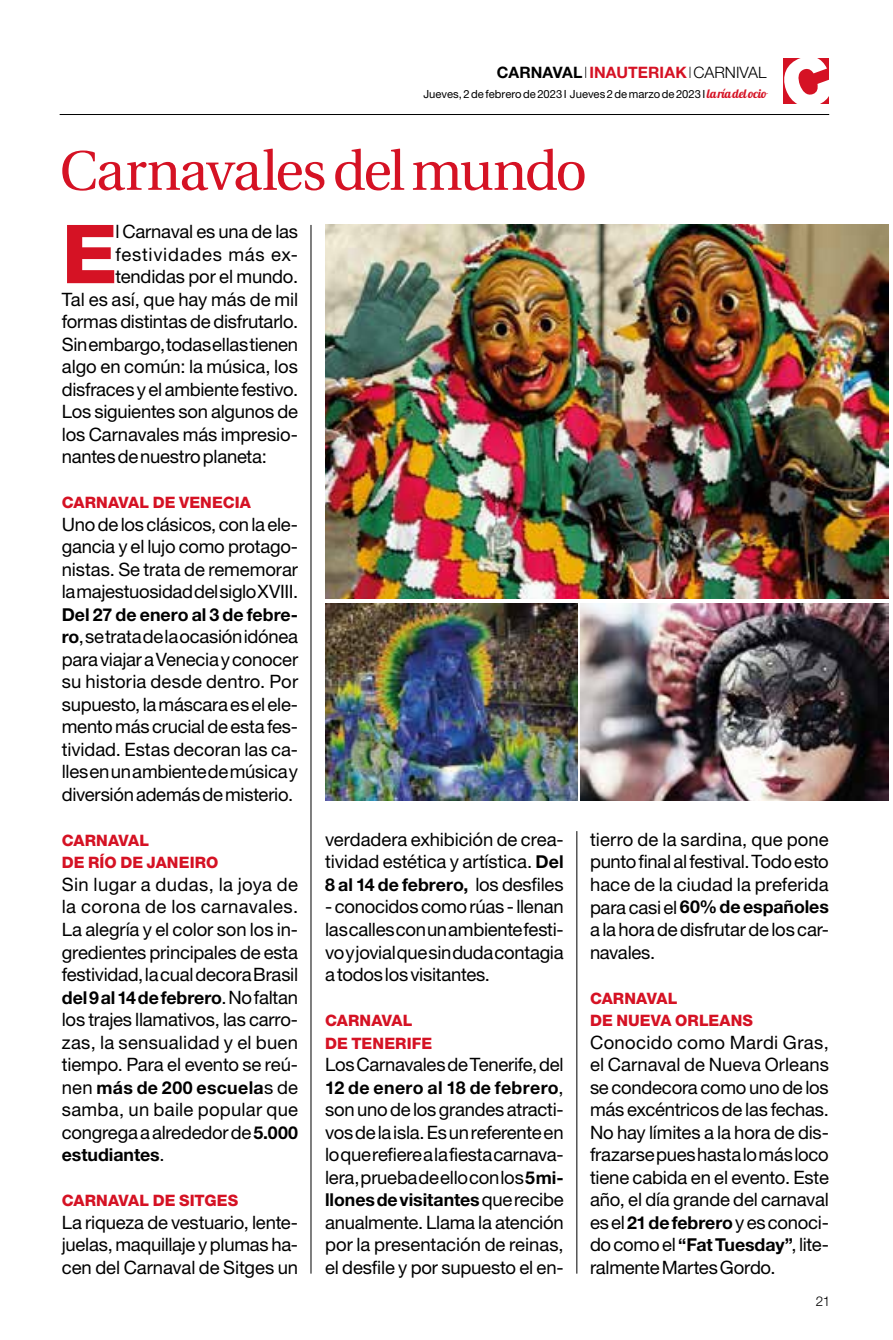
<style>
.page{position:relative;width:893px;height:1340px;background:#fff}
.page>*{position:absolute;margin:0;border:0;box-sizing:border-box;transform-origin:0 0}
.t1{font:800 81.45px "Helvetica Neue LT Std";color:#d51224}
.t2{font:55.57px "Utopia";letter-spacing:-.03em;color:#d51224}
.t3{font:18.45px/22.5px "Helvetica Neue LT Std";letter-spacing:-.01em;color:#000;text-align:justify}
.t4{font:18.45px/22.5px "Helvetica Neue LT Std";letter-spacing:.01em;color:#000}
.t5{font:18.45px "Helvetica Neue LT Std";letter-spacing:.04em;color:#000}
.t6{font:700 17.78px "Helvetica Neue LT Std";color:#000}
.t7{font:700 17.78px "Helvetica Neue LT Std";letter-spacing:.02em;color:#000}
.t8{font:800 15.75px/22.5px "Helvetica Neue LT Std";letter-spacing:.01em;color:#d51224}
.t9{font:700 15.75px "Helvetica Neue LT Std";letter-spacing:.005em;color:#d51224}
.t10{font:300 13.5px "Helvetica Neue LT Std";color:#000}
.t11{font:11.25px "Helvetica Neue LT Std";letter-spacing:.005em;color:#000}
.s1{color:#000}
.s2{font-weight:100;color:#000}
.s3{font-weight:300;color:#000}
.s4{font-family:"Lobster 1.4";font-size:12.38px;color:#d51224}
.s5{font-weight:700;font-size:17.78px}
.s6{font-weight:400;font-size:18.45px}
</style>
<div class="page">
<hr style="left:311px;top:225px;width:1px;height:1048px;background:#000">
<hr style="left:576px;top:831px;width:1px;height:442px;background:#000">
<img style="left:325px;top:225px;width:564px;height:373px">
<img style="left:325px;top:604px;width:252px;height:197px">
<img style="left:581px;top:604px;width:308px;height:197px">
<hr style="left:60px;top:114px;width:769px;height:1px;background:#000">
<div style="left:783px;top:58px;width:46px;height:46px;background:#d51224"></div>
<p class="t9" style="left:497px;top:62px;width:271px"><span class="s1">CARNAVAL</span><span class="s2">I</span>INAUTERIAK<span class="s2">I</span><span class="s3">CARNIVAL</span></p>
<p class="t11" style="left:423px;top:87px;width:345px">Jueves, 2 de febrero de 2023 I Jueves 2 de marzo de 2023 I <span class="s4">la ría del ocio</span></p>
<h2 class="t2" style="left:60px;top:140px;width:529px">Carnavales del mundo</h2>
<h1 class="t1" style="left:62px;top:206px;width:57px">E</h1>
<p class="t3" style="left:115px;top:220px;width:184px">l Carnaval es una de las</p>
<p class="t5" style="left:115px;top:243px;width:184px">festividades más ex-</p>
<p class="t3" style="left:115px;top:265px;width:184px">tendidas por el mundo.</p>
<p class="t3" style="left:62px;top:288px;width:238px">Tal es así, que hay más de mil</p>
<p class="t3" style="left:62px;top:310px;width:238px">formas distintas de disfrutarlo.</p>
<p class="t3" style="left:62px;top:333px;width:238px">Sin embargo, todas ellas tienen</p>
<p class="t3" style="left:62px;top:355px;width:238px">algo en común: la música, los</p>
<p class="t3" style="left:62px;top:378px;width:238px">disfraces y el ambiente festivo.</p>
<p class="t3" style="left:62px;top:400px;width:238px">Los siguientes son algunos de</p>
<p class="t3" style="left:62px;top:423px;width:238px">los Carnavales más impresio-</p>
<p class="t3" style="left:62px;top:445px;width:206px">nantes de nuestro planeta:</p>
<p class="t8" style="left:62px;top:491px;width:191px">CARNAVAL DE VENECIA</p>
<p class="t3" style="left:62px;top:512px;width:238px">Uno de los clásicos, con la ele&shy;gancia y el lujo como protago&shy;nistas. Se trata de rememorar la majestuosidad del siglo XVIII.</p>
<p class="t6" style="left:62px;top:603px;width:238px">Del 27 de enero al 3 de febre-</p>
<p class="t3" style="left:62px;top:625px;width:238px"><span class="s5">ro</span>, se trata de la ocasión idónea para viajar a Venecia y conocer su historia desde dentro. Por supuesto, la máscara es el ele&shy;mento más crucial de esta fes&shy;tividad. Estas decoran las ca&shy;lles en un ambiente de música y diversión además de misterio.</p>
<p class="t8" style="left:62px;top:829px;width:158px">CARNAVAL<br>DE RÍO DE JANEIRO</p>
<p class="t3" style="left:62px;top:872px;width:238px">Sin lugar a dudas, la joya de la corona de los carnavales.<br>La alegría y el color son los in&shy;gredientes principales de esta festividad, la cual decora Brasil</p>
<p class="t6" style="left:62px;top:986px;width:238px">del 9 al 14 de febrero<span class="s6">. No faltan</span></p>
<p class="t3" style="left:62px;top:1008px;width:238px">los trajes llamativos, las carro&shy;zas, la sensualidad y el buen tiempo. Para el evento se reú-</p>
<p class="t6" style="left:62px;top:1076px;width:238px"><span class="s6">nen</span> más de 200 escuela<span class="s6">s de</span></p>
<p class="t4" style="left:62px;top:1098px;width:238px">samba, un baile popular que congrega a alrededor de <span class="s5">5.000</span></p>
<p class="t6" style="left:62px;top:1143px;width:104px">estudiantes<span class="s6">.</span></p>
<p class="t8" style="left:62px;top:1189px;width:178px">CARNAVAL DE SITGES</p>
<p class="t3" style="left:62px;top:1210px;width:238px">La riqueza de vestuario, lente&shy;juelas, maquillaje y plumas ha&shy;cen del Carnaval de Sitges un</p>
<p class="t3" style="left:325px;top:827px;width:240px">verdadera exhibición de crea&shy;tividad estética y artística. <span class="s5">Del</span></p>
<p class="t6" style="left:325px;top:873px;width:240px">8 al 14 de febrero, <span class="s6">los desfiles</span></p>
<p class="t3" style="left:325px;top:895px;width:240px">- conocidos como rúas - llenan las calles con un ambiente festi&shy;vo y jovial que sin duda contagia a todos los visitantes.</p>
<p class="t8" style="left:325px;top:1009px;width:109px">CARNAVAL<br>DE TENERIFE</p>
<p class="t3" style="left:325px;top:1052px;width:240px">Los Carnavales de Tenerife, del</p>
<p class="t7" style="left:325px;top:1076px;width:240px">12 de enero al 18 de febrero<span class="s6">,</span></p>
<p class="t3" style="left:325px;top:1098px;width:240px">son uno de los grandes atracti&shy;vos de la isla. Es un referente en lo que refiere a la fiesta carnava&shy;lera, prueba de ello con los <span class="s5">5 mi-</span></p>
<p class="t6" style="left:325px;top:1188px;width:240px">llones de visitantes <span class="s6">que recibe</span></p>
<p class="t3" style="left:325px;top:1210px;width:240px">anualmente. Llama la atención por la presentación de reinas, el desfile y por supuesto el en-</p>
<p class="t3" style="left:590px;top:827px;width:240px">tierro de la sardina, que pone punto final al festival. Todo esto hace de la ciudad la preferida</p>
<p class="t6" style="left:590px;top:896px;width:240px"><span class="s6">para casi el</span> 60% de españoles</p>
<p class="t3" style="left:590px;top:917px;width:240px">a la hora de disfrutar de los car&shy;navales.</p>
<p class="t8" style="left:590px;top:986px;width:165px">CARNAVAL<br>DE NUEVA ORLEANS</p>
<p class="t3" style="left:590px;top:1030px;width:240px">Conocido como Mardi Gras, el Carnaval de Nueva Orleans se condecora como uno de los más excéntricos de las fechas.<br>No hay límites a la hora de dis&shy;frazarse pues hasta lo más loco tiene cabida en el evento. Este año, el día grande del carnaval es el <span class="s5">21 de febrero</span> y es conoci&shy;do como el <span class="s5">“Fat Tuesday”</span>, lite&shy;ralmente Martes Gordo.</p>
<p class="t10" style="left:816px;top:1292px;width:16px">21</p>
</div>
